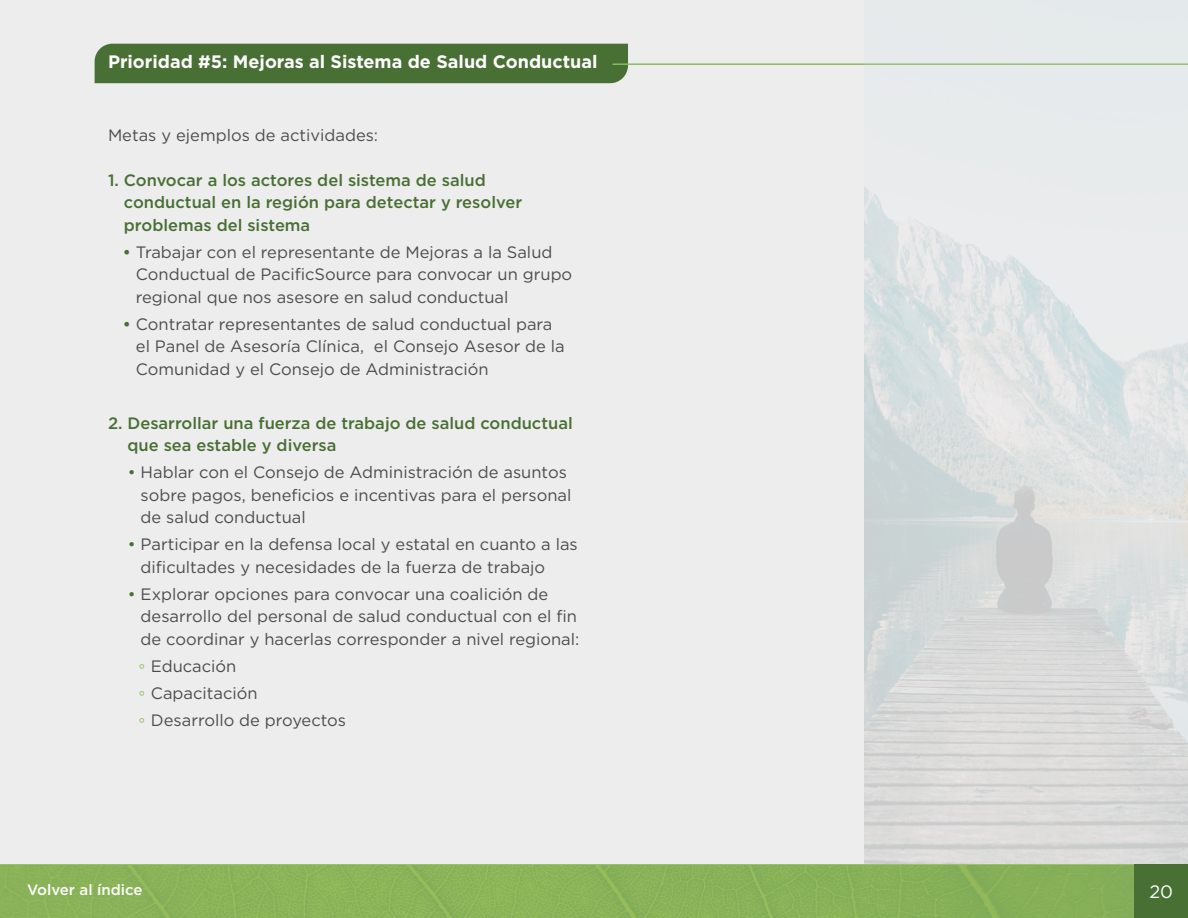
<style>
.page{position:relative;width:1188px;height:918px;background:#fff}
.page>*{position:absolute;margin:0;border:0;box-sizing:border-box;transform-origin:0 0}
.t1{font:700 18px "Gotham";color:#fff}
.t2{font:18px "Gotham";color:#fff}
.t3{font:16.5px/22.5px "Gotham";color:#4b4c4d}
.t4{font:500 16.5px/22.5px "Gotham";color:#486f34}
.t5{font:500 15px "Gotham";color:#fff}
.s1{font-weight:500;color:#486f34}
.s2{color:#486f34}
.s3{font-family:"UHC Sans";color:#8dba62}
</style>
<div class="page">
<div style="left:0;top:864px;width:1188px;height:54px;background:#89b258"></div>
<div style="left:1135px;top:864px;width:53px;height:54px;background:#486f34"></div>
<div style="left:0;top:0;width:1188px;height:864px;background:#ededed"></div>
<div style="left:95px;top:44px;width:533px;height:39px;background:#486f34"></div>
<hr style="left:613px;top:63px;width:575px;height:2px;background:#8dba62">
<img style="left:864px;top:63px;width:324px;height:801px">
<p class="t1" style="left:108px;top:50px;width:491px">Prioridad #5: Mejoras al Sistema de Salud Conductual</p>
<p class="t3" style="left:108px;top:123px;width:272px">Metas y ejemplos de actividades:</p>
<p class="t4" style="left:124px;top:168px;width:400px;text-indent:-16px">1. Convocar a los actores del sistema de salud conductual en la región para detectar y resolver problemas del sistema</p>
<p class="t3" style="left:136px;top:240px;width:438px;text-indent:-13px"><span class="s1">•</span> Trabajar con el representante de Mejoras a la Salud<br>Conductual de PacificSource para convocar un grupo regional que nos asesore en salud conductual</p>
<p class="t3" style="left:136px;top:312px;width:430px;text-indent:-13px"><span class="s1">•</span> Contratar representantes de salud conductual para el Panel de Asesoría Clínica, el Consejo Asesor de la<br>Comunidad y el Consejo de Administración</p>
<p class="t4" style="left:128px;top:411px;width:447px;text-indent:-20px">2. Desarrollar una fuerza de trabajo de salud conductual que sea estable y diversa</p>
<p class="t3" style="left:141px;top:461px;width:432px;text-indent:-13px"><span class="s2">•</span> Hablar con el Consejo de Administración de asuntos sobre pagos, beneficios e incentivas para el personal de salud conductual</p>
<p class="t3" style="left:141px;top:533px;width:439px;text-indent:-13px"><span class="s2">•</span> Participar en la defensa local y estatal en cuanto a las dificultades y necesidades de la fuerza de trabajo</p>
<p class="t3" style="left:141px;top:582px;width:440px;text-indent:-13px"><span class="s2">•</span> Explorar opciones para convocar una coalición de desarrollo del personal de salud conductual con el fin de coordinar y hacerlas corresponder a nivel regional:</p>
<p class="t3" style="left:138px;top:654px;width:100px"><span class="s3">∘</span> Educación</p>
<p class="t3" style="left:138px;top:681px;width:122px"><span class="s3">∘</span> Capacitación</p>
<p class="t3" style="left:138px;top:708px;width:210px"><span class="s3">∘</span> Desarrollo de proyectos</p>
<p class="t5" style="left:27px;top:880px;width:117px">Volver al índice</p>
<p class="t2" style="left:1150px;top:880px;width:25px">20</p>
</div>
